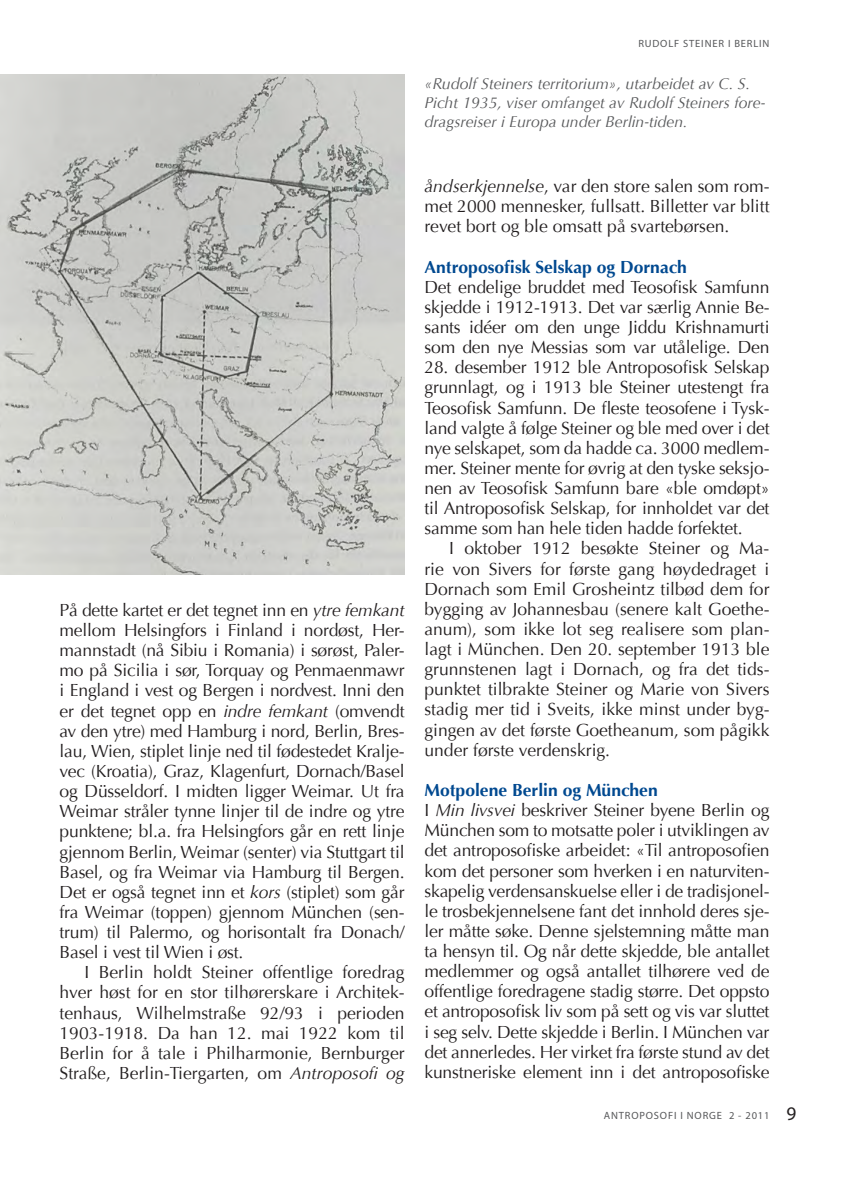
<style>
.page{position:relative;width:844px;height:1191px;background:#fff}
.page>*{position:absolute;margin:0;border:0;box-sizing:border-box;transform-origin:0 0}
.t1{font:17.5px/20.1px "Optima";letter-spacing:-.01em;color:#231f20;text-align:justify}
.t2{font:700 17.5px "Optima";color:#014990}
.t3{font:italic 15.75px/18.9px "Optima";color:#57585a}
.t4{font:10.5px "Myriad Pro";letter-spacing:.08em;color:#57585a}
.s1{font-style:italic}
.s2{font-weight:700;color:#014990}
.s3{font-size:19.25px;color:#231f20}
</style>
<div class="page">
<img style="left:0;top:74px;width:404px;height:501px">
<p class="t1" style="left:60px;top:600px;width:346px">På dette kartet er det tegnet inn en <span class="s1">ytre femkant </span>mellom Helsingfors i Finland i nordøst, Her&shy;mannstadt (nå Sibiu i Romania) i sørøst, Paler&shy;mo på Sicilia i sør, Torquay og Penmaenmawr i England i vest og Bergen i nordvest. Inni den er det tegnet opp en <span class="s1">indre femkant</span> (omvendt av den ytre) med Hamburg i nord, Berlin, Bres&shy;lau, Wien, stiplet linje ned til fødestedet Kralje&shy;vec (Kroatia), Graz, Klagenfurt, Dornach/Basel og Düsseldorf. I midten ligger Weimar. Ut fra Weimar stråler tynne linjer til de indre og ytre punktene; bl.a. fra Helsingfors går en rett linje gjennom Berlin, Weimar (senter) via Stuttgart til Basel, og fra Weimar via Hamburg til Bergen.<br>Det er også tegnet inn et <span class="s1">kors</span> (stiplet) som går fra Weimar (toppen) gjennom Mü nchen (sen&shy;trum) til Palermo, og horisontalt fra Donach/ Basel i vest til Wien i øst.</p>
<p class="t1" style="left:60px;top:962px;width:346px;text-indent:25px">I Berlin holdt Steiner offentlige foredrag hver høst for en stor tilhørerskare i Architek&shy;tenhaus, Wilhelmstraße 92/93 i perioden 1903-1918. Da han 12. mai 1922 kom til Berlin for å tale i Philharmonie, Bernburger Straße, Berlin-Tiergarten, om <span class="s1">Antroposofi og</span></p>
<p class="t4" style="left:638px;top:37px;width:133px">RUDOLF STEINER I BERLIN</p>
<p class="t3" style="left:424px;top:74px;width:342px">«Rudolf Steiners territorium», utarbeidet av C. S.<br>Picht 1935, viser omfanget av Rudolf Steiners fore&shy;dragsreiser i Europa under Berlin-tiden.</p>
<p class="t1" style="left:424px;top:176px;width:346px"><span class="s1">åndserkjennelse</span>, var den store salen som rom&shy;met 2000 mennesker, fullsatt. Billetter var blitt revet bort og ble omsatt på svartebørsen.</p>
<p class="t2" style="left:424px;top:256px;width:264px">Antroposofisk Selskap og Dornach</p>
<p class="t1" style="left:424px;top:277px;width:346px">Det endelige bruddet med Teosofisk Samfunn skjedde i 1912-1913. Det var særlig Annie Be&shy;sants idéer om den unge Jiddu Krishnamurti som den nye Messias som var utålelige. Den</p>
<p class="t1" style="left:424px;top:357px;width:346px">28. desember 1912 ble Antroposofisk Selskap grunnlagt, og i 1913 ble Steiner utestengt fra Teosofisk Samfunn. De fleste teosofene i Tysk&shy;land valgte å følge Steiner og ble med over i det nye selskapet, som da hadde ca. 3000 medlem&shy;mer. Steiner mente for øvrig at den tyske seksjo&shy;nen av Teosofisk Samfunn bare «ble omdøpt» til Antroposofisk Selskap, for innholdet var det samme som han hele tiden hadde forfektet.</p>
<p class="t1" style="left:424px;top:538px;width:346px;text-indent:25px">I oktober 1912 besøkte Steiner og Ma&shy;rie von Sivers for første gang høydedraget i Dornach som Emil Grosheintz tilbød dem for bygging av Johannesbau (senere kalt Goethe&shy;anum), som ikke lot seg realisere som plan&shy;lagt i München. Den 20. september 1913 ble grunnstenen lagt i Dornach, og fra det tids&shy;punktet tilbrakte Steiner og Marie von Sivers stadig mer tid i Sveits, ikke minst under byg&shy;gingen av det første Goetheanum, som pågikk under første verdenskrig.</p>
<p class="t1" style="left:424px;top:780px;width:346px;text-align:left"><span class="s2">Motpolene Berlin og München<br></span>I <span class="s1">Min livsvei</span> beskriver Steiner byene Berlin og München som to motsatte poler i utviklingen av det antroposofiske arbeidet: «Til antroposofien kom det personer som hverken i en naturviten&shy;skapelig verdensanskuelse eller i de tradisjonel&shy;le trosbekjennelsene fant det innhold deres sje&shy;ler måtte søke. Denne sjelstemning måtte man ta hensyn til. Og når dette skjedde, ble antallet medlemmer og også antallet tilhørere ved de offentlige foredragene stadig større. Det oppsto et antroposofisk liv som på sett og vis var sluttet i seg selv. Dette skjedde i Berlin. I München var det annerledes. Her virket fra første stund av det kunstneriske element inn i det antroposofiske</p>
<p class="t4" style="left:603px;top:1109px;width:194px">ANTROPOSOFI I NORGE 2 - 2011 <span class="s3">9</span></p>
</div>
